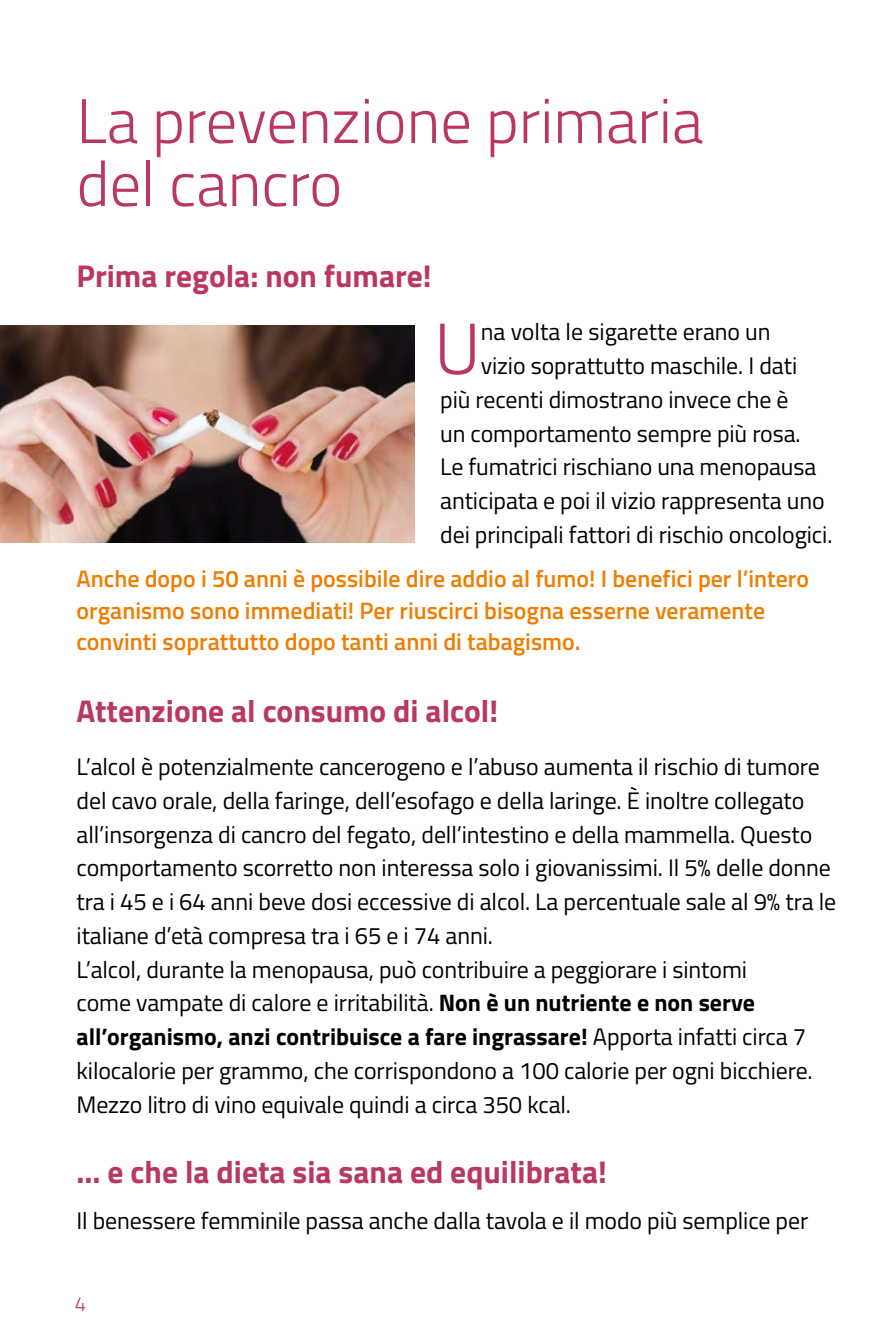
<style>
.page{position:relative;width:893px;height:1340px;background:#fff}
.page>*{position:absolute;margin:0;border:0;box-sizing:border-box;transform-origin:0 0}
.t1{font:300 72.45px "Titillium";color:#b93760}
.t2{font:300 63px/63px "Titillium";color:#b93760}
.t3{font:700 31.5px "Titillium";color:#b93760}
.t4{font:23.85px/33.8px "Titillium";letter-spacing:-.005em;color:#000}
.t5{font:600 23.85px/31.5px "Titillium";color:#ef7d00}
.t6{font:300 20.25px "Titillium";color:#b93760}
.s1{font-weight:700}
</style>
<div class="page">
<img style="left:0;top:325px;width:415px;height:217px">
<h2 class="t2" style="left:77px;top:86px;width:628px">La prevenzione primaria del cancro</h2>
<h3 class="t3" style="left:77px;top:252px;width:357px">Prima regola: non fumare!</h3>
<h1 class="t1" style="left:434px;top:296px;width:48px">U</h1>
<p class="t4" style="left:481px;top:314px;width:291px">na volta le sigarette erano un</p>
<p class="t4" style="left:481px;top:348px;width:318px">vizio soprattutto maschile. I dati</p>
<p class="t4" style="left:440px;top:381px;width:350px">più recenti dimostrano invece che è</p>
<p class="t4" style="left:440px;top:415px;width:362px">un comportamento sempre più rosa.</p>
<p class="t4" style="left:440px;top:449px;width:378px">Le fumatrici rischiano una menopausa</p>
<p class="t4" style="left:440px;top:482px;width:386px">anticipata e poi il vizio rappresenta uno</p>
<p class="t4" style="left:440px;top:516px;width:394px">dei principali fattori di rischio oncologici.</p>
<p class="t5" style="left:77px;top:562px;width:734px">Anche dopo i 50 anni è possibile dire addio al fumo! I benefici per l’intero organismo sono immediati! Per riuscirci bisogna esserne veramente convinti soprattutto dopo tanti anni di tabagismo.</p>
<h3 class="t3" style="left:77px;top:687px;width:423px">Attenzione al consumo di alcol!</h3>
<p class="t4" style="left:77px;top:748px;width:761px">L’alcol è potenzialmente cancerogeno e l’abuso aumenta il rischio di tumore del cavo orale, della faringe, dell’esofago e della laringe. È inoltre collegato all’insorgenza di cancro del fegato, dell’intestino e della mammella. Questo comportamento scorretto non interessa solo i giovanissimi. Il 5% delle donne tra i 45 e i 64 anni beve dosi eccessive di alcol. La percentuale sale al 9% tra le italiane d’età compresa tra i 65 e i 74 anni.<br>L’alcol, durante la menopausa, può contribuire a peggiorare i sintomi<br>come vampate di calore e irritabilità. <span class="s1">Non è un nutriente e non serve all’organismo, anzi contribuisce a fare ingrassare!</span> Apporta infatti circa 7 kilocalorie per grammo, che corrispondono a 100 calorie per ogni bicchiere.<br>Mezzo litro di vino equivale quindi a circa 350 kcal.</p>
<h3 class="t3" style="left:77px;top:1147px;width:532px">… e che la dieta sia sana ed equilibrata!</h3>
<p class="t4" style="left:77px;top:1202px;width:733px">Il benessere femminile passa anche dalla tavola e il modo più semplice per</p>
<p class="t6" style="left:75px;top:1288px;width:13px">4</p>
</div>
